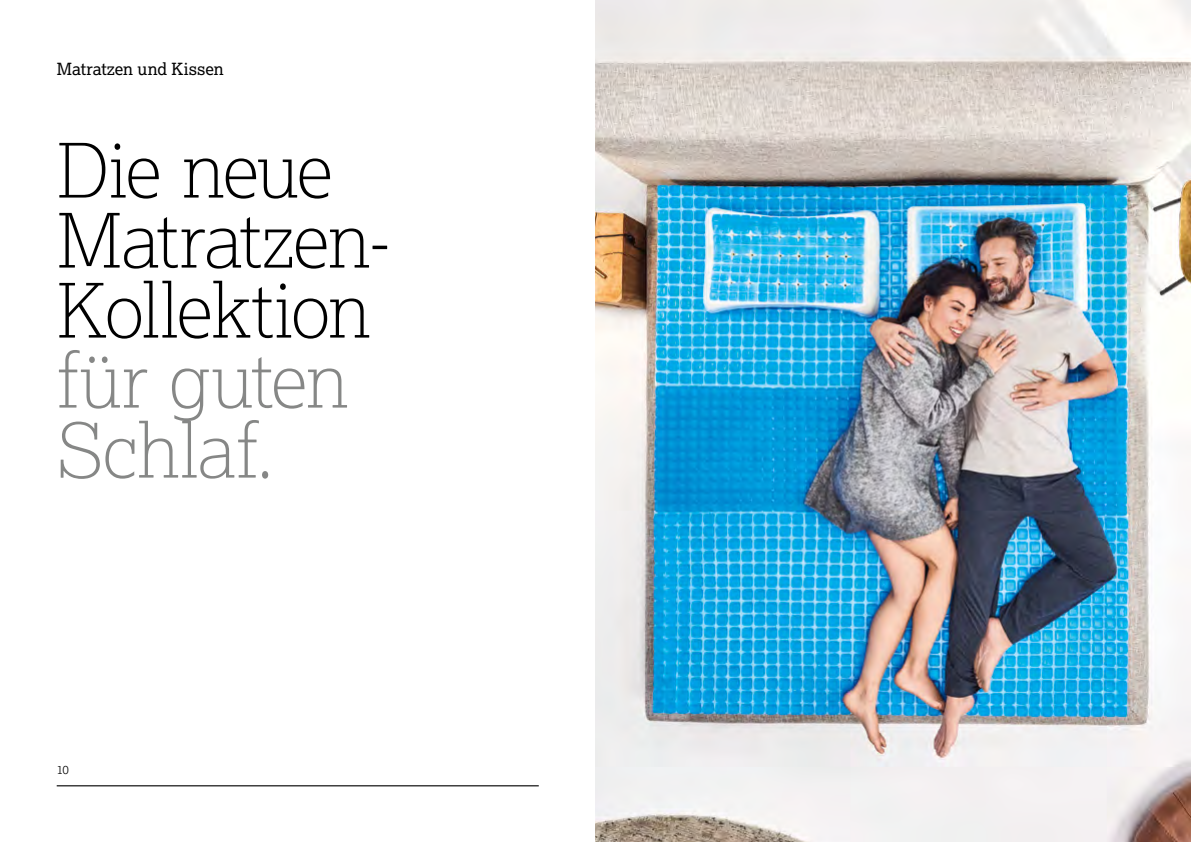
<style>
.page{position:relative;width:1191px;height:842px;background:#fff}
.page>*{position:absolute;margin:0;border:0;box-sizing:border-box;transform-origin:0 0}
.t1{font:100 75px "Lexia";letter-spacing:-.03em;color:#000}
.t2{font:100 75px "Lexia";letter-spacing:-.01em;color:#868786}
.t3{font:16.8px "Lexia";color:#000}
.t4{font:300 12px "Lexia";color:#000}
</style>
<div class="page">
<img style="left:595px;top:0;width:596px;height:842px">
<hr style="left:57px;top:785px;width:482px;height:1px;background:#000">
<p class="t3" style="left:57px;top:58px;width:169px">Matratzen und Kissen</p>
<p class="t1" style="left:57px;top:123px;width:278px">Die neue</p>
<p class="t1" style="left:57px;top:193px;width:335px">Matratzen-</p>
<p class="t1" style="left:57px;top:263px;width:316px">Kollektion</p>
<p class="t2" style="left:57px;top:333px;width:294px">für guten</p>
<p class="t2" style="left:57px;top:403px;width:219px">Schlaf.</p>
<p class="t4" style="left:57px;top:762px;width:14px">10</p>
</div>
